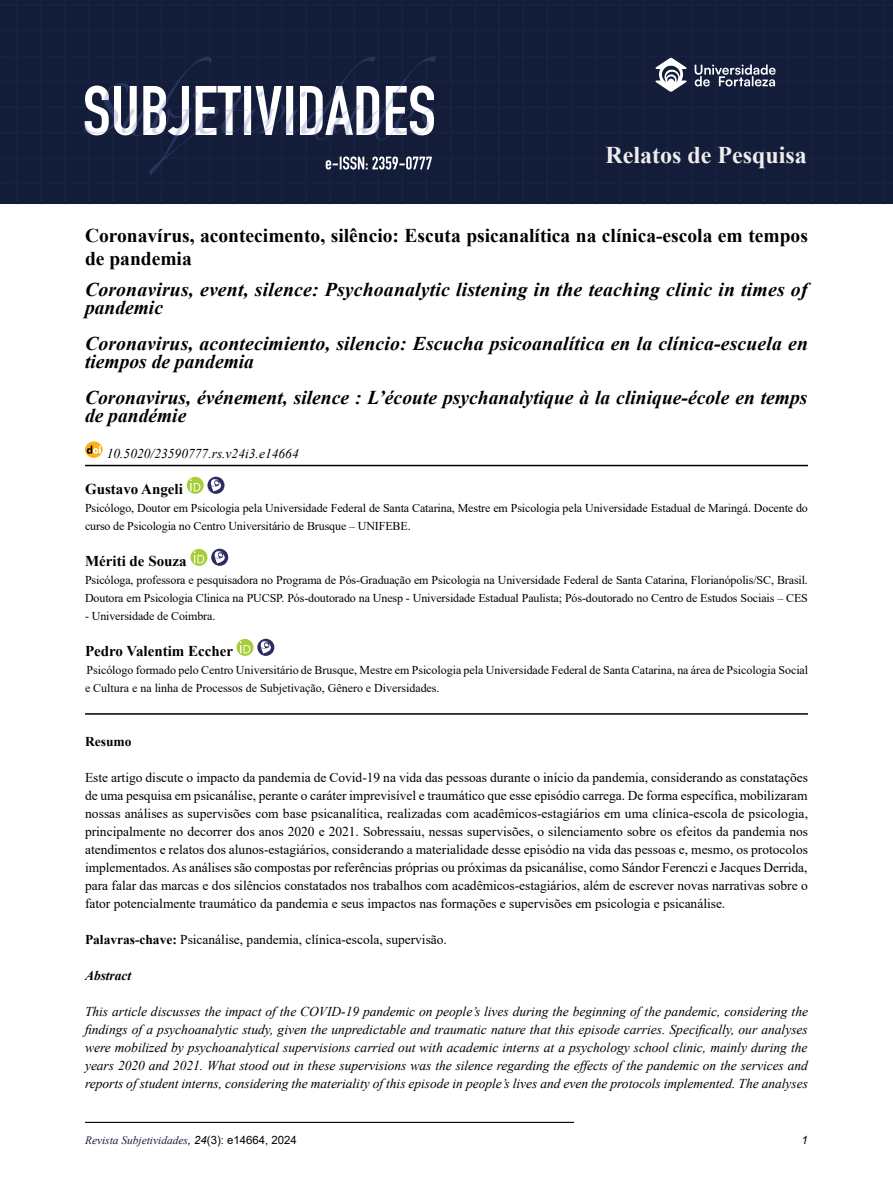
<style>
.page{position:relative;width:893px;height:1191px;background:#fff}
.page>*{position:absolute;margin:0;border:0;box-sizing:border-box;transform-origin:0 0}
.t1{font:700 24px "Times New Roman";color:#ededed}
.t2{font:italic 700 19.5px/18.5px "Times New Roman";letter-spacing:.005em;color:#000}
.t3{font:700 19.5px/23.4px "Times New Roman";color:#000}
.t4{font:700 15px "Times New Roman";color:#000}
.t5{font:13.5px/18px "Times New Roman";color:#000;text-align:justify}
.t6{font:italic 13.5px/18px "Times New Roman";letter-spacing:-.005em;color:#000;text-align:justify}
.t7{font:italic 700 13.5px "Times New Roman";letter-spacing:-.005em;color:#000}
.t8{font:700 13.5px "Times New Roman";color:#000}
.t9{font:12px/18px "Times New Roman";letter-spacing:-.01em;color:#000}
.t10{font:italic 11.4px "Times New Roman";color:#131c39}
.t11{font:italic 11.4px "Arial";color:#000}
.s1{font-weight:700}
.s2{font-family:"Arial";color:#000}
.s3{font-family:"Arial";font-style:normal;color:#000}
</style>
<div class="page">
<div style="left:0;top:0;width:893px;height:204px;background:#131c39"></div>
<hr style="left:85px;top:1121px;width:489px;height:2px;background:#000">
<svg style="left:655px;top:57px;width:32px;height:35px"></svg>
<svg style="left:695px;top:64px;width:81px;height:22px;background:#5f6578"></svg>
<svg style="left:84px;top:57px;width:352px;height:118px"></svg>
<hr style="left:85px;top:465px;width:723px;height:1px;background:#000">
<hr style="left:85px;top:713px;width:723px;height:1px;background:#000">
<svg style="left:85px;top:441px;width:18px;height:17px"></svg>
<svg style="left:87px;top:445px;width:14px;height:9px"></svg>
<svg style="left:187px;top:477px;width:17px;height:17px"></svg>
<svg style="left:190px;top:479px;width:10px;height:12px"></svg>
<svg style="left:207px;top:477px;width:17px;height:17px"></svg>
<svg style="left:209px;top:476px;width:16px;height:15px"></svg>
<svg style="left:190px;top:549px;width:17px;height:17px"></svg>
<svg style="left:194px;top:551px;width:10px;height:12px"></svg>
<svg style="left:211px;top:549px;width:17px;height:17px"></svg>
<svg style="left:212px;top:548px;width:17px;height:15px"></svg>
<svg style="left:237px;top:639px;width:17px;height:17px"></svg>
<svg style="left:240px;top:641px;width:10px;height:12px"></svg>
<svg style="left:257px;top:639px;width:17px;height:17px"></svg>
<svg style="left:258px;top:638px;width:17px;height:15px"></svg>
<h1 class="t1" style="left:605px;top:138px;width:203px">Relatos de Pesquisa</h1>
<h2 class="t3" style="left:85px;top:223px;width:724px">Coronavírus, acontecimento, silêncio: Escuta psicanalítica na clínica-escola em tempos de pandemia</h2>
<h2 class="t2" style="left:85px;top:279px;width:724px">Coronavirus, event, silence: Psychoanalytic listening in the teaching clinic in times of pandemic</h2>
<h2 class="t2" style="left:85px;top:333px;width:724px">Coronavirus, acontecimiento, silencio: Escucha psicoanalítica en la clínica-escuela en tiempos de pandemia</h2>
<h2 class="t2" style="left:85px;top:387px;width:724px">Coronavirus, événement, silence : L’écoute psychanalytique à la clinique-école en temps de pandémie</h2>
<p class="t6" style="left:107px;top:444px;width:193px">10.5020/23590777.rs.v24i3.e14664</p>
<p class="t4" style="left:85px;top:478px;width:99px">Gustavo Angeli</p>
<p class="t9" style="left:85px;top:498px;width:724px">Psicólogo, Doutor em Psicologia pela Universidade Federal de Santa Catarina, Mestre em Psicologia pela Universidade Estadual de Maringá. Docente do curso de Psicologia no Centro Universitário de Brusque – UNIFEBE.</p>
<p class="t4" style="left:85px;top:550px;width:103px">Mériti de Souza</p>
<p class="t9" style="left:85px;top:570px;width:724px">Psicóloga, professora e pesquisadora no Programa de Pós-Graduação em Psicologia na Universidade Federal de Santa Catarina, Florianópolis/SC, Brasil.<br>Doutora em Psicologia Clinica na PUCSP. Pós-doutorado na Unesp - Universidade Estadual Paulista; Pós-doutorado no Centro de Estudos Sociais – CES</p>
<p class="t9" style="left:85px;top:606px;width:132px">- Universidade de Coimbra.</p>
<p class="t4" style="left:85px;top:640px;width:150px">Pedro Valentim Eccher</p>
<p class="t9" style="left:85px;top:660px;width:725px">Psicólogo formado pelo Centro Universitário de Brusque, Mestre em Psicologia pela Universidade Federal de Santa Catarina, na área de Psicologia Social e Cultura e na linha de Processos de Subjetivação, Gênero e Diversidades.</p>
<p class="t8" style="left:85px;top:731px;width:48px">Resumo</p>
<p class="t5" style="left:85px;top:768px;width:724px">Este artigo discute o impacto da pandemia de Covid-19 na vida das pessoas durante o início da pandemia, considerando as constatações de uma pesquisa em psicanálise, perante o caráter imprevisível e traumático que esse episódio carrega. De forma específica, mobilizaram nossas análises as supervisões com base psicanalítica, realizadas com acadêmicos-estagiários em uma clínica-escola de psicologia, principalmente no decorrer dos anos 2020 e 2021. Sobressaiu, nessas supervisões, o silenciamento sobre os efeitos da pandemia nos atendimentos e relatos dos alunos-estagiários, considerando a materialidade desse episódio na vida das pessoas e, mesmo, os protocolos implementados. As análises são compostas por referências próprias ou próximas da psicanálise, como Sándor Ferenczi e Jacques Derrida, para falar das marcas e dos silêncios constatados nos trabalhos com acadêmicos-estagiários, além de escrever novas narrativas sobre o fator potencialmente traumático da pandemia e seus impactos nas formações e supervisões em psicologia e psicanálise.</p>
<p class="t5" style="left:85px;top:930px;width:363px"><span class="s1">Palavras-chave:</span> Psicanálise, pandemia, clínica-escola, supervisão.</p>
<p class="t7" style="left:85px;top:966px;width:48px">Abstract</p>
<p class="t6" style="left:85px;top:1002px;width:724px">This article discusses the impact of the COVID-19 pandemic on people’s lives during the beginning of the pandemic, considering the findings of a psychoanalytic study, given the unpredictable and traumatic nature that this episode carries. Specifically, our analyses were mobilized by psychoanalytical supervisions carried out with academic interns at a psychology school clinic, mainly during the years 2020 and 2021. What stood out in these supervisions was the silence regarding the effects of the pandemic on the services and reports of student interns, considering the materiality of this episode in people’s lives and even the protocols implemented. The analyses</p>
<p class="t10" style="left:85px;top:1132px;width:213px">Revista Subjetividades<span class="s2">, 24</span><span class="s3">(3): e14664, 2024</span></p>
<p class="t11" style="left:802px;top:1132px;width:8px">1</p>
</div>
